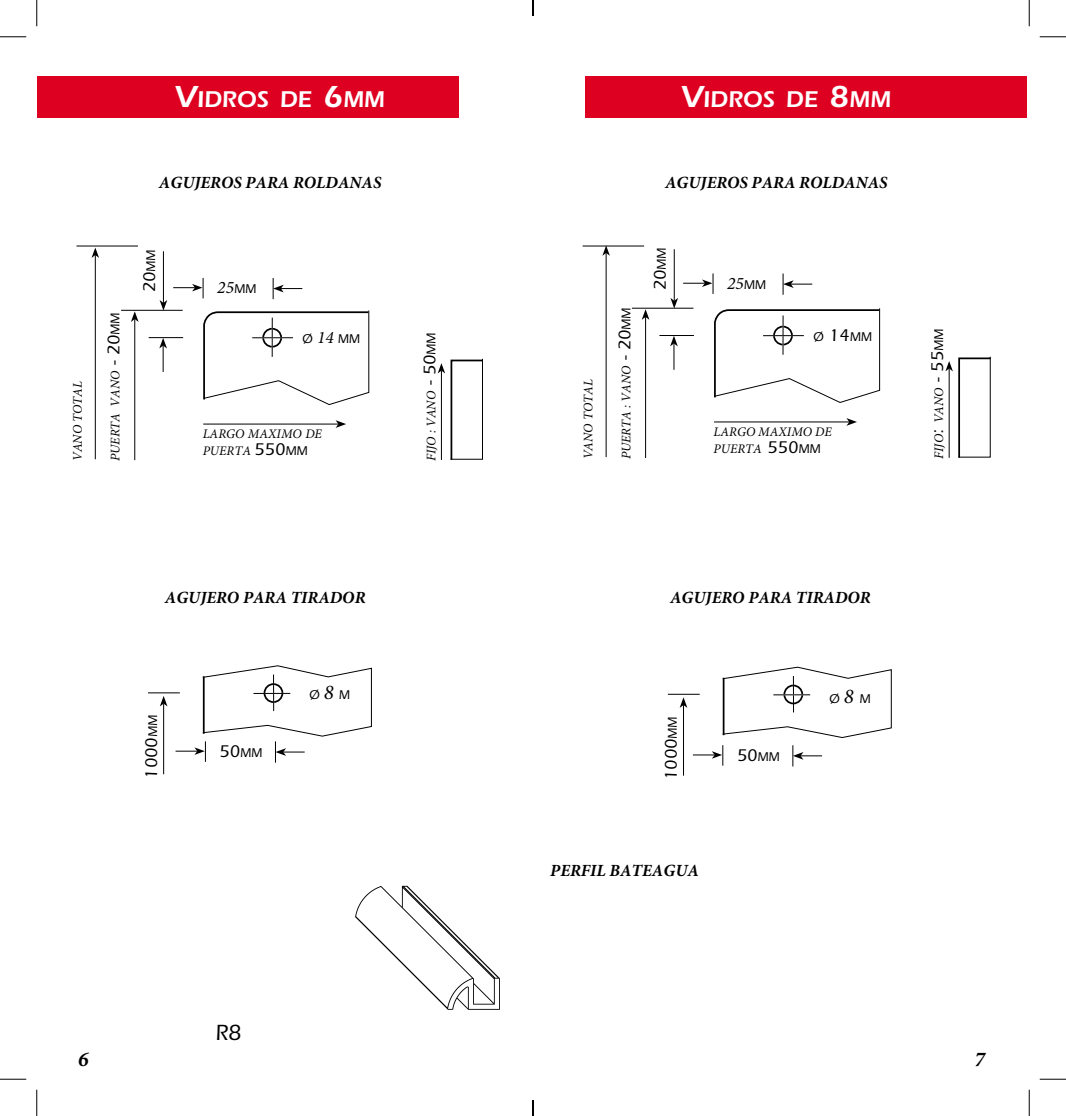
<style>
.page{position:relative;width:1066px;height:1116px;background:#fff}
.page>*{position:absolute;margin:0;border:0;box-sizing:border-box;transform-origin:0 0}
.t1{font:600 23.62px "ITC Eras Std";color:#fff}
.t2{font:500 22.75px "ITC Eras Std";color:#000}
.t3{font:italic 700 21px "Minion Pro";color:#000}
.t4{font:500 17.5px "ITC Eras Std";color:#000}
.t5{font:italic 17.5px "Minion Pro";color:#000}
.t6{font:italic 700 17.15px "Minion Pro";color:#000}
.t7{font:italic 13.12px/16.6px "Minion Pro";color:#000}
.t8{font:500 13.12px "ITC Eras Std";color:#000}
.s1{font-size:31.5px}
.s2{font-family:"ITC Eras Std";font-weight:500;font-style:normal;font-size:17.5px}
.s3{font-family:"ITC Eras Std";font-weight:500;font-style:normal}
.s4{font-size:13.12px}
.s5{font-family:"ITC Eras Std";font-weight:500;font-style:normal;font-size:13.12px}
.s6{font-family:"Minion Pro";font-weight:400;font-style:italic;font-size:17.5px}
.s7{font-family:"Minion Pro";font-weight:400;font-style:italic;font-size:21px}
.s8{font-size:17.5px}
</style>
<div class="page">
<div style="left:585px;top:76px;width:442px;height:41px;background:#de0021"></div>
<div style="left:38px;top:76px;width:421px;height:41px;background:#de0021"></div>
<hr style="left:668px;top:694px;width:31px;height:1px;background:#000">
<hr style="left:659px;top:335px;width:35px;height:1px;background:#000">
<hr style="left:714px;top:421px;width:135px;height:1px;background:#000">
<svg style="left:846px;top:418px;width:11px;height:8px"></svg>
<hr style="left:674px;top:249px;width:1px;height:52px;background:#000">
<hr style="left:683px;top:705px;width:1px;height:70px;background:#000">
<svg style="left:680px;top:697px;width:7px;height:10px"></svg>
<hr style="left:645px;top:317px;width:1px;height:141px;background:#000">
<svg style="left:642px;top:309px;width:7px;height:11px"></svg>
<svg style="left:722px;top:666px;width:170px;height:72px"></svg>
<svg style="left:670px;top:273px;width:211px;height:130px"></svg>
<hr style="left:606px;top:253px;width:1px;height:204px;background:#000">
<svg style="left:602px;top:245px;width:8px;height:11px"></svg>
<hr style="left:632px;top:308px;width:61px;height:1px;background:#000">
<svg style="left:945px;top:356px;width:46px;height:102px"></svg>
<hr style="left:149px;top:337px;width:34px;height:1px;background:#000">
<hr style="left:203px;top:423px;width:135px;height:1px;background:#000">
<svg style="left:335px;top:420px;width:11px;height:8px"></svg>
<hr style="left:163px;top:251px;width:1px;height:52px;background:#000">
<svg style="left:160px;top:300px;width:7px;height:10px"></svg>
<svg style="left:159px;top:338px;width:8px;height:34px"></svg>
<hr style="left:134px;top:319px;width:1px;height:141px;background:#000">
<svg style="left:131px;top:311px;width:8px;height:11px"></svg>
<svg style="left:203px;top:310px;width:167px;height:95px"></svg>
<hr style="left:95px;top:255px;width:1px;height:204px;background:#000">
<svg style="left:92px;top:247px;width:7px;height:11px"></svg>
<svg style="left:173px;top:278px;width:31px;height:20px"></svg>
<svg style="left:273px;top:278px;width:29px;height:21px"></svg>
<svg style="left:693px;top:745px;width:30px;height:20px"></svg>
<svg style="left:792px;top:745px;width:30px;height:21px"></svg>
<hr style="left:148px;top:692px;width:32px;height:1px;background:#000">
<hr style="left:163px;top:703px;width:1px;height:71px;background:#000">
<svg style="left:160px;top:696px;width:7px;height:10px"></svg>
<svg style="left:176px;top:665px;width:196px;height:97px"></svg>
<hr style="left:121px;top:310px;width:62px;height:1px;background:#000">
<hr style="left:76px;top:246px;width:62px;height:1px;background:#000">
<hr style="left:582px;top:246px;width:62px;height:1px;background:#000">
<svg style="left:438px;top:358px;width:45px;height:102px"></svg>
<svg style="left:0;top:36px;width:26px;height:1px"></svg>
<svg style="left:1039px;top:36px;width:27px;height:1px"></svg>
<svg style="left:0;top:1078px;width:26px;height:1px"></svg>
<svg style="left:1039px;top:1078px;width:27px;height:1px"></svg>
<svg style="left:36px;top:0;width:1px;height:26px"></svg>
<svg style="left:36px;top:1089px;width:1px;height:26px"></svg>
<svg style="left:1029px;top:0;width:1px;height:26px"></svg>
<svg style="left:1029px;top:1089px;width:1px;height:26px"></svg>
<svg style="left:532px;top:0;width:2px;height:16px"></svg>
<svg style="left:532px;top:1100px;width:2px;height:15px"></svg>
<img style="left:355px;top:885px;width:145px;height:125px">
<h1 class="t1" style="left:175px;top:85px;width:211px"><span class="s1">V</span>IDROS DE <span class="s1">6</span>MM</h1>
<h1 class="t1" style="left:681px;top:85px;width:211px"><span class="s1">V</span>IDROS DE <span class="s1">8</span>MM</h1>
<p class="t7" style="left:69px;top:461px;width:81px;rotate:-90deg">VANO TOTAL</p>
<h3 class="t6" style="left:159px;top:170px;width:224px">AGUJEROS PARA ROLDANAS</h3>
<p class="t7" style="left:107px;top:461px;width:150px;rotate:-90deg">PUERTA VANO <span class="s2">- 20</span><span class="s3">MM</span></p>
<h3 class="t4" style="left:139px;top:292px;width:44px;rotate:-90deg">20<span class="s4">MM</span></h3>
<h3 class="t5" style="left:217px;top:275px;width:40px">25<span class="s5">MM</span></h3>
<p class="t8" style="left:302px;top:331px;width:59px">Ø <span class="s6">14</span> MM</p>
<p class="t7" style="left:203px;top:425px;width:121px">LARGO MAXIMO DE<br>PUERTA <span class="s2">550</span><span class="s3">MM</span></p>
<p class="t7" style="left:423px;top:461px;width:130px;rotate:-90deg">FIJO : VANO <span class="s2">- 50</span><span class="s3">MM</span></p>
<h3 class="t6" style="left:165px;top:585px;width:202px">AGUJERO PARA TIRADOR</h3>
<h3 class="t4" style="left:141px;top:778px;width:65px;rotate:-90deg">1000<span class="s4">MM</span></h3>
<h3 class="t4" style="left:220px;top:741px;width:44px">50<span class="s4">MM</span></h3>
<p class="t8" style="left:309px;top:687px;width:42px">Ø <span class="s7">8</span> M</p>
<h2 class="t2" style="left:215px;top:1019px;width:28px">R8</h2>
<p class="t7" style="left:580px;top:459px;width:81px;rotate:-90deg">VANO TOTAL</p>
<p class="t7" style="left:618px;top:459px;width:153px;rotate:-90deg">PUERTA : VANO <span class="s2">- 20</span><span class="s3">MM</span></p>
<h3 class="t6" style="left:665px;top:170px;width:224px">AGUJEROS PARA ROLDANAS</h3>
<h3 class="t4" style="left:650px;top:290px;width:44px;rotate:-90deg">20<span class="s4">MM</span></h3>
<h3 class="t5" style="left:727px;top:271px;width:40px">25<span class="s5">MM</span></h3>
<p class="t8" style="left:813px;top:329px;width:60px">Ø <span class="s8">14</span>MM</p>
<p class="t7" style="left:713px;top:423px;width:120px">LARGO MAXIMO DE<br>PUERTA <span class="s2">550</span><span class="s3">MM</span></p>
<p class="t7" style="left:930px;top:459px;width:131px;rotate:-90deg">FIJO<span class="s2">:</span> VANO <span class="s2">- 55</span><span class="s3">MM</span></p>
<h3 class="t6" style="left:670px;top:585px;width:202px">AGUJERO PARA TIRADOR</h3>
<h3 class="t4" style="left:661px;top:779px;width:65px;rotate:-90deg">1000<span class="s4">MM</span></h3>
<h3 class="t6" style="left:550px;top:858px;width:150px">PERFIL BATEAGUA</h3>
<h3 class="t4" style="left:737px;top:745px;width:44px">50<span class="s4">MM</span></h3>
<p class="t8" style="left:829px;top:691px;width:43px">Ø<span class="s7">8</span>M</p>
<h3 class="t3" style="left:78px;top:1043px;width:12px">6</h3>
<h3 class="t3" style="left:974px;top:1043px;width:12px">7</h3>
</div>
